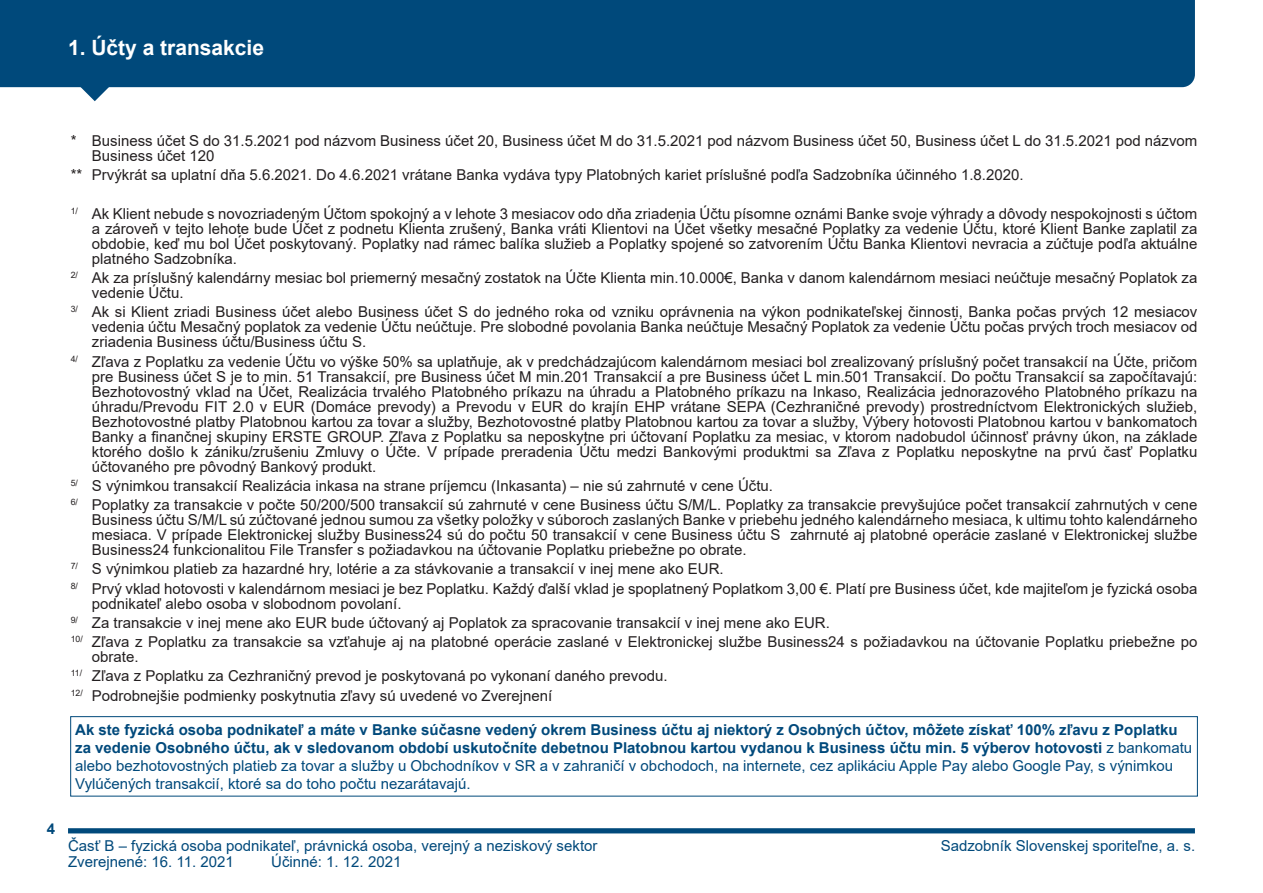
<style>
.page{position:relative;width:1263px;height:893px;background:#fff}
.page>*{position:absolute;margin:0;border:0;box-sizing:border-box;transform-origin:0 0}
.t1{font:700 21px "Arial";color:#fff}
.t2{font:15px/15px "Arial";color:#231f20}
.t3{font:700 15px/18px "Arial";color:#00497b}
.t4{font:15px "Arial";color:#00497b}
.s1{font-weight:400}
</style>
<div class="page">
<div style="left:0;top:0;width:1195px;height:87px;background:#00497b"></div>
<svg style="left:80px;top:86px;width:30px;height:15px"></svg>
<div style="left:68px;top:828px;width:1127px;height:5px;background:#00497b"></div>
<div style="left:70px;top:716px;width:1128px;height:80px;border:1px solid #00497b"></div>
<h1 class="t1" style="left:68px;top:32px;width:198px">1. Účty a transakcie</h1>
<p class="t3" style="left:47px;top:820px;width:10px">4</p>
<p class="t2" style="left:92px;top:133px;width:1107px;text-indent:-21px">* Business účet S do 31.5.2021 pod názvom Business účet 20, Business účet M do 31.5.2021 pod názvom Business účet 50, Business účet L do 31.5.2021 pod názvom<br>Business účet 120</p>
<p class="t2" style="left:71px;top:168px;width:954px">** Prvýkrát sa uplatní dňa 5.6.2021. Do 4.6.2021 vrátane Banka vydáva typy Platobných kariet príslušné podľa Sadzobníka účinného 1.8.2020.</p>
<p class="t2" style="left:92px;top:206px;width:1107px;text-align:justify;text-indent:-21px"><sup>1/</sup> Ak Klient nebude s novozriadeným Účtom spokojný a v lehote 3 mesiacov odo dňa zriadenia Účtu písomne oznámi Banke svoje výhrady a dôvody nespokojnosti s účtom a zároveň v tejto lehote bude Účet z podnetu Klienta zrušený, Banka vráti Klientovi na Účet všetky mesačné Poplatky za vedenie Účtu, ktoré Klient Banke zaplatil za obdobie, keď mu bol Účet poskytovaný. Poplatky nad rámec balíka služieb a Poplatky spojené so zatvorením Účtu Banka Klientovi nevracia a zúčtuje podľa aktuálne platného Sadzobníka.</p>
<p class="t2" style="left:92px;top:270px;width:1107px;text-indent:-21px"><sup>2/</sup> Ak za príslušný kalendárny mesiac bol priemerný mesačný zostatok na Účte Klienta min.10.000€, Banka v danom kalendárnom mesiaci neúčtuje mesačný Poplatok za vedenie Účtu.</p>
<p class="t2" style="left:92px;top:305px;width:1107px;text-align:justify;text-indent:-21px"><sup>3/</sup> Ak si Klient zriadi Business účet alebo Business účet S do jedného roka od vzniku oprávnenia na výkon podnikateľskej činnosti, Banka počas prvých 12 mesiacov vedenia účtu Mesačný poplatok za vedenie Účtu neúčtuje. Pre slobodné povolania Banka neúčtuje Mesačný Poplatok za vedenie Účtu počas prvých troch mesiacov od zriadenia Business účtu/Business účtu S.</p>
<p class="t2" style="left:92px;top:354px;width:1107px;text-align:justify;text-indent:-21px"><sup>4/</sup> Zľava z Poplatku za vedenie Účtu vo výške 50% sa uplatňuje, ak v predchádzajúcom kalendárnom mesiaci bol zrealizovaný príslušný počet transakcií na Účte, pričom pre Business účet S je to min. 51 Transakcií, pre Business účet M min.201 Transakcií a pre Business účet L min.501 Transakcií. Do počtu Transakcií sa započítavajú:<br>Bezhotovostný vklad na Účet, Realizácia trvalého Platobného príkazu na úhradu a Platobného príkazu na Inkaso, Realizácia jednorazového Platobného príkazu na úhradu/Prevodu FIT 2.0 v EUR (Domáce prevody) a Prevodu v EUR do krajín EHP vrátane SEPA (Cezhraničné prevody) prostredníctvom Elektronických služieb, Bezhotovostné platby Platobnou kartou za tovar a služby, Bezhotovostné platby Platobnou kartou za tovar a služby, Výbery hotovosti Platobnou kartou v bankomatoch Banky a finančnej skupiny ERSTE GROUP. Zľava z Poplatku sa neposkytne pri účtovaní Poplatku za mesiac, v ktorom nadobudol účinnosť právny úkon, na základe ktorého došlo k zániku/zrušeniu Zmluvy o Účte. V prípade preradenia Účtu medzi Bankovými produktmi sa Zľava z Poplatku neposkytne na prvú časť Poplatku účtovaného pre pôvodný Bankový produkt.</p>
<p class="t2" style="left:71px;top:476px;width:1128px;line-height:19.2px"><sup>5/</sup> S výnimkou transakcií Realizácia inkasa na strane príjemcu (Inkasanta) – nie sú zahrnuté v cene Účtu.<br><sup>6/</sup> Poplatky za transakcie v počte 50/200/500 transakcií sú zahrnuté v cene Business účtu S/M/L. Poplatky za transakcie prevyšujúce počet transakcií zahrnutých v cene</p>
<p class="t2" style="left:92px;top:512px;width:1107px;text-align:justify">Business účtu S/M/L sú zúčtované jednou sumou za všetky položky v súboroch zaslaných Banke v priebehu jedného kalendárneho mesiaca, k ultimu tohto kalendárneho mesiaca. V prípade Elektronickej služby Business24 sú do počtu 50 transakcií v cene Business účtu S zahrnuté aj platobné operácie zaslané v Elektronickej službe Business24 funkcionalitou File Transfer s požiadavkou na účtovanie Poplatku priebežne po obrate.</p>
<p class="t2" style="left:71px;top:559px;width:1128px;line-height:19.2px"><sup>7/</sup> S výnimkou platieb za hazardné hry, lotérie a za stávkovanie a transakcií v inej mene ako EUR.<br><sup>8/</sup> Prvý vklad hotovosti v kalendárnom mesiaci je bez Poplatku. Každý ďalší vklad je spoplatnený Poplatkom 3,00 €. Platí pre Business účet, kde majiteľom je fyzická osoba</p>
<p class="t2" style="left:71px;top:594px;width:1128px;line-height:19.2px;text-indent:21px">podnikateľ alebo osoba v slobodnom povolaní.<br><sup>9/</sup> Za transakcie v inej mene ako EUR bude účtovaný aj Poplatok za spracovanie transakcií v inej mene ako EUR.<br><sup>10/</sup> Zľava z Poplatku za transakcie sa vzťahuje aj na platobné operácie zaslané v Elektronickej službe Business24 s požiadavkou na účtovanie Poplatku priebežne po</p>
<p class="t2" style="left:71px;top:647px;width:598px;line-height:19.2px;text-indent:21px">obrate.<br><sup>11/</sup> Zľava z Poplatku za Cezhraničný prevod je poskytovaná po vykonaní daného prevodu.<br><sup>12/</sup> Podrobnejšie podmienky poskytnutia zľavy sú uvedené vo Zverejnení</p>
<p class="t3" style="left:75px;top:721px;width:1118px">Ak ste fyzická osoba podnikateľ a máte v Banke súčasne vedený okrem Business účtu aj niektorý z Osobných účtov, môžete získať 100% zľavu z Poplatku za vedenie Osobného účtu, ak v sledovanom období uskutočníte debetnou Platobnou kartou vydanou k Business účtu min. 5 výberov hotovosti <span class="s1">z bankomatu alebo bezhotovostných platieb za tovar a služby u Obchodníkov v SR a v zahraničí v obchodoch, na internete, cez aplikáciu Apple Pay alebo Google Pay, s výnimkou Vylúčených transakcií, ktoré sa do toho počtu nezarátavajú.</span></p>
<p class="t4" style="left:68px;top:835px;width:531px">Časť B – fyzická osoba podnikateľ, právnická osoba, verejný a neziskový sektor</p>
<p class="t4" style="left:941px;top:835px;width:256px">Sadzobník Slovenskej sporiteľne, a. s.</p>
<p class="t4" style="left:68px;top:851px;width:167px">Zverejnené: 16. 11. 2021</p>
<p class="t4" style="left:271px;top:851px;width:132px">Účinné: 1. 12. 2021</p>
</div>
